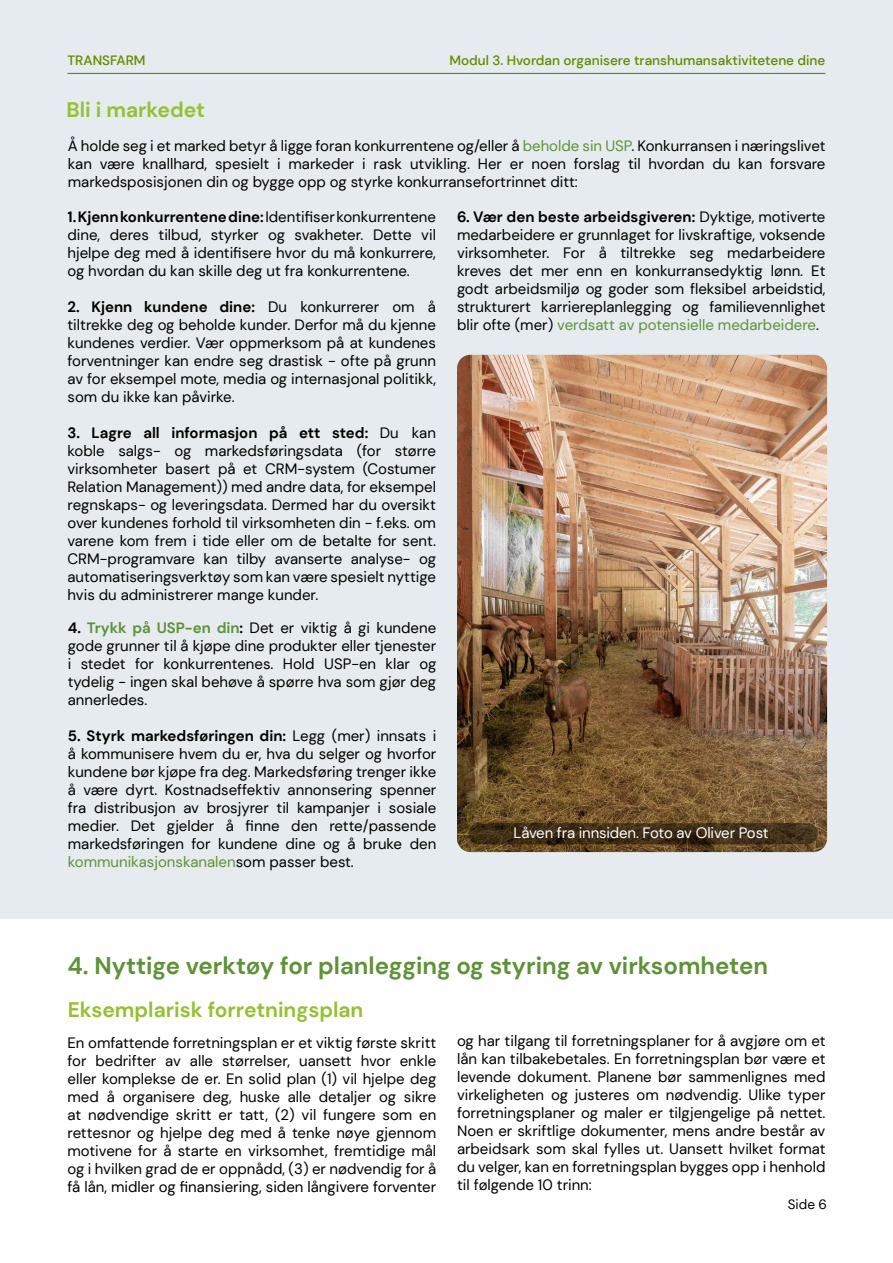
<style>
.page{position:relative;width:893px;height:1263px;background:#fff}
.page>*{position:absolute;margin:0;border:0;box-sizing:border-box;transform-origin:0 0}
.t1{font:700 24px "DM Sans";color:#5e9238}
.t2{font:700 21px "DM Sans";color:#95c033}
.t3{font:15px/18px "DM Sans";color:#000;text-align:justify}
.t4{font:15px "DM Sans";letter-spacing:-.01em;color:#fff}
.t5{font:500 13.5px "DM Sans";color:#648a00}
.t6{font:13.5px "DM Sans";color:#000}
.s1{color:#5e9238}
.s2{font-weight:700}
.s3{font-weight:700;color:#5e9238}
</style>
<div class="page">
<div style="left:0;top:0;width:893px;height:919px;background:#e5ebee"></div>
<hr style="left:68px;top:73px;width:757px;height:1px;background:#648a00">
<img style="left:457px;top:355px;width:370px;height:497px">
<svg style="left:468px;top:823px;width:350px;height:21px;background:#3e2d17"></svg>
<p class="t5" style="left:68px;top:52px;width:80px">TRANSFARM</p>
<h2 class="t2" style="left:66px;top:97px;width:140px">Bli i markedet</h2>
<p class="t5" style="left:449px;top:52px;width:378px">Modul 3. Hvordan organisere transhumansaktivitetene dine</p>
<p class="t5" style="left:646px;top:52px;width:173px">Mod l 2. Hvordan praktiser</p>
<p class="t3" style="left:68px;top:136px;width:759px">Å holde seg i et marked betyr å ligge foran konkurrentene og/eller å <span class="s1">beholde sin USP</span>. Konkurransen i næringslivet kan være knallhard, spesielt i markeder i rask utvikling. Her er noen forslag til hvordan du kan forsvare markedsposisjonen din og bygge opp og styrke konkurransefortrinnet ditt:</p>
<p class="t3" style="left:68px;top:208px;width:370px"><span class="s2">1. Kjenn konkurrentene dine:</span> Identifiser konkurrentene dine, deres tilbud, styrker og svakheter. Dette vil hjelpe deg med å identifisere hvor du må konkurrere, og hvordan du kan skille deg ut fra konkurrentene.</p>
<p class="t3" style="left:68px;top:298px;width:370px"><span class="s2">2. Kjenn kundene dine:</span> Du konkurrerer om å tiltrekke deg og beholde kunder. Derfor må du kjenne kundenes verdier. Vær oppmerksom på at kundenes forventninger kan endre seg drastisk - ofte på grunn av for eksempel mote, media og internasjonal politikk, som du ikke kan påvirke.</p>
<p class="t3" style="left:68px;top:424px;width:370px"><span class="s2">3. Lagre all informasjon på ett sted:</span> Du kan koble salgs- og markedsføringsdata (for større virksomheter basert på et CRM-system (Costumer Relation Management)) med andre data, for eksempel regnskaps- og leveringsdata. Dermed har du oversikt over kundenes forhold til virksomheten din - f.eks. om varene kom frem i tide eller om de betalte for sent.<br>CRM-programvare kan tilby avanserte analyse- og automatiseringsverktøy som kan være spesielt nyttige hvis du administrerer mange kunder.</p>
<p class="t3" style="left:68px;top:619px;width:370px"><span class="s2">4.</span> <span class="s3">Trykk på USP-en din</span><span class="s2">:</span> Det er viktig å gi kundene gode grunner til å kjøpe dine produkter eller tjenester i stedet for konkurrentenes. Hold USP-en klar og tydelig - ingen skal behøve å spørre hva som gjør deg annerledes.</p>
<p class="t3" style="left:68px;top:727px;width:370px"><span class="s2">5. Styrk markedsføringen din:</span> Legg (mer) innsats i å kommunisere hvem du er, hva du selger og hvorfor kundene bør kjøpe fra deg. Markedsføring trenger ikke å være dyrt. Kostnadseffektiv annonsering spenner fra distribusjon av brosjyrer til kampanjer i sosiale medier. Det gjelder å finne den rette/passende markedsføringen for kundene dine og å bruke den <span class="s1">kommunikasjonskanalen</span>som passer best.</p>
<p class="t3" style="left:457px;top:208px;width:370px"><span class="s2">6. Vær den beste arbeidsgiveren:</span> Dyktige, motiverte medarbeidere er grunnlaget for livskraftige, voksende virksomheter. For å tiltrekke seg medarbeidere kreves det mer enn en konkurransedyktig lønn. Et godt arbeidsmiljø og goder som fleksibel arbeidstid, strukturert karriereplanlegging og familievennlighet blir ofte (mer) <span class="s1">verdsatt av potensielle medarbeidere</span>.</p>
<p class="t4" style="left:514px;top:823px;width:256px">Låven fra innsiden. Foto av Oliver Post</p>
<h1 class="t1" style="left:68px;top:951px;width:702px">4. Nyttige verktøy for planlegging og styring av virksomheten</h1>
<h2 class="t2" style="left:68px;top:996px;width:297px">Eksemplarisk forretningsplan</h2>
<p class="t3" style="left:68px;top:1033px;width:370px">En omfattende forretningsplan er et viktig første skritt for bedrifter av alle størrelser, uansett hvor enkle eller komplekse de er. En solid plan (1) vil hjelpe deg med å organisere deg, huske alle detaljer og sikre at nødvendige skritt er tatt, (2) vil fungere som en rettesnor og hjelpe deg med å tenke nøye gjennom motivene for å starte en virksomhet, fremtidige mål og i hvilken grad de er oppnådd, (3) er nødvendig for å få lån, midler og finansiering, siden långivere forventer</p>
<p class="t3" style="left:457px;top:1032px;width:370px">og har tilgang til forretningsplaner for å avgjøre om et lån kan tilbakebetales. En forretningsplan bør være et levende dokument. Planene bør sammenlignes med virkeligheten og justeres om nødvendig. Ulike typer forretningsplaner og maler er tilgjengelige på nettet.<br>Noen er skriftlige dokumenter, mens andre består av arbeidsark som skal fylles ut. Uansett hvilket format du velger, kan en forretningsplan bygges opp i henhold til følgende 10 trinn:</p>
<p class="t6" style="left:788px;top:1196px;width:41px">Side 6</p>
</div>
